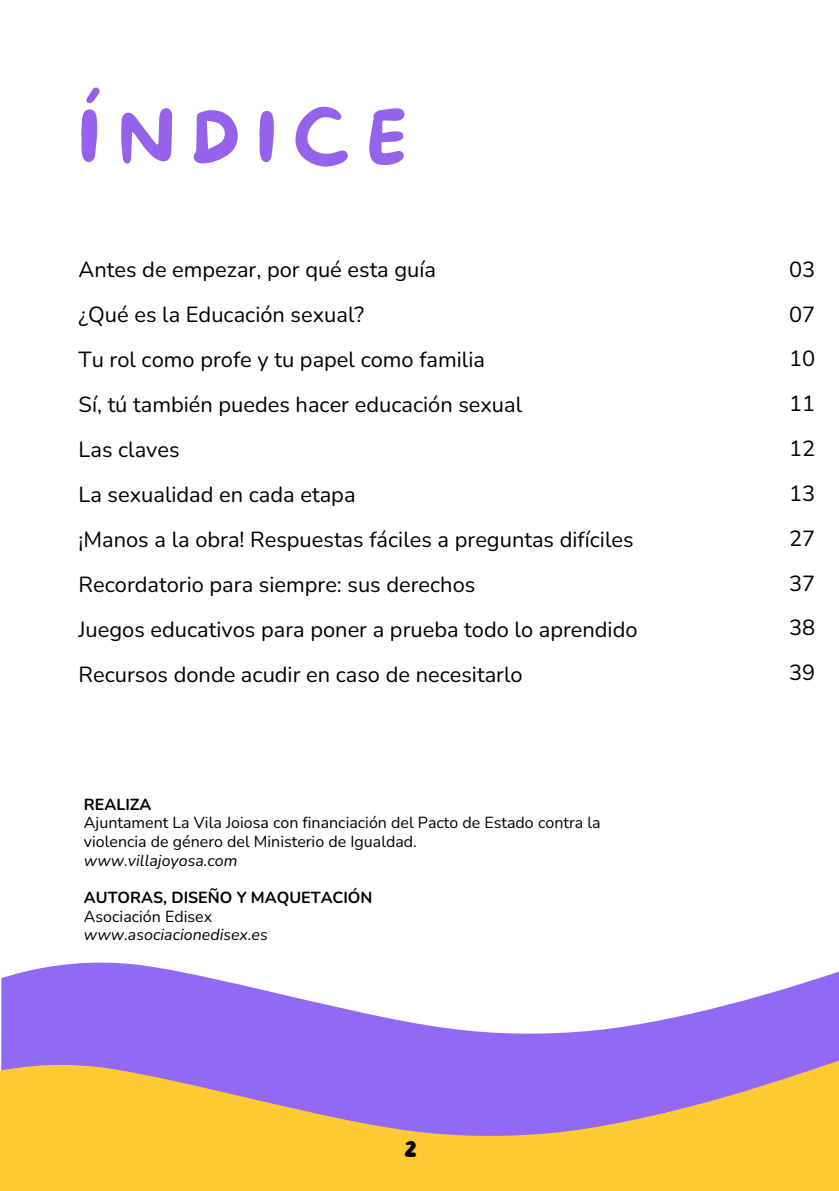
<style>
.page{position:relative;width:839px;height:1191px;background:#fff}
.page>*{position:absolute;margin:0;border:0;box-sizing:border-box;transform-origin:0 0}
.t1{font:71px "More Sugar";letter-spacing:.23em;color:#9563eb}
.t2{font:22px "More Sugar";color:#000}
.t3{font:21.8px/45px "Nunito";color:#000}
.t4{font:16px/18.6px "Nunito";color:#000}
.t5{font:italic 16px "Nunito";color:#000}
.t6{font:700 16px "Nunito";color:#000}
</style>
<div class="page">
<svg style="left:1px;top:962px;width:837px;height:98px;fill:#9269f5"></svg>
<svg style="left:0;top:1060px;width:838px;height:131px;background:#daaa72"></svg>
<h2 class="t1" style="left:79px;top:99px;width:330px">ÍNDICE</h2>
<h1 class="t3" style="left:79px;top:247px;width:560px">Antes de empezar, por qué esta guía<br>¿Qué es la Educación sexual?<br>Tu rol como profe y tu papel como familia<br>Sí, tú también puedes hacer educación sexual<br>Las claves<br>La sexualidad en cada etapa<br>¡Manos a la obra! Respuestas fáciles a preguntas difíciles Recordatorio para siempre: sus derechos<br>Juegos educativos para poner a prueba todo lo aprendido Recursos donde acudir en caso de necesitarlo</h1>
<p class="t6" style="left:84px;top:794px;width:69px">REALIZA</p>
<p class="t4" style="left:84px;top:814px;width:518px">Ajuntament La Vila Joiosa con financiación del Pacto de Estado contra la violencia de género del Ministerio de Igualdad.</p>
<p class="t5" style="left:84px;top:850px;width:155px">www.villajoyosa.com</p>
<p class="t6" style="left:84px;top:887px;width:290px">AUTORAS, DISEÑO Y MAQUETACIÓN</p>
<p class="t4" style="left:84px;top:907px;width:130px">Asociación Edisex</p>
<p class="t5" style="left:84px;top:924px;width:185px">www.asociacionedisex.es</p>
<p class="t2" style="left:404px;top:1136px;width:14px">2</p>
<p class="t3" style="left:789px;top:247px;width:28px;text-align:justify">03<br>07<br>10<br>11<br>12<br>13<br>27<br>37<br>38<br>39</p>
</div>
